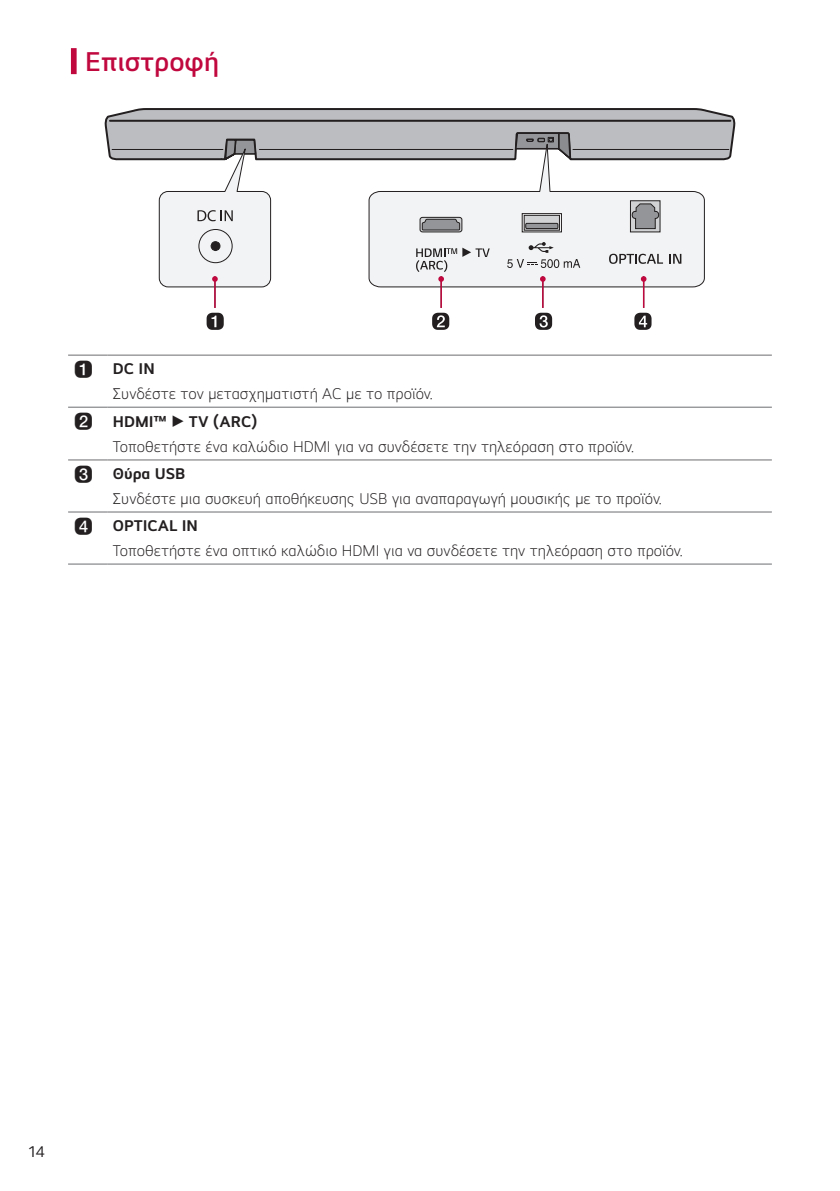
<style>
.page{position:relative;width:840px;height:1191px;background:#fff}
.page>*{position:absolute;margin:0;border:0;box-sizing:border-box;transform-origin:0 0}
.t1{font:600 28px "LG Smart UI";color:#c0073e}
.t2{font:300 16px/24.8px "LG Smart UI";color:#231f20}
.t3{font:16px "LG Smart UI";color:#231f20}
.s1{font-family:"UPSYS Rounded Box Number";font-weight:400}
.s2{font-weight:700}
.s3{font-family:"UPSYS Common";font-weight:400}
</style>
<div class="page">
<div style="left:71px;top:48px;width:6px;height:26px;background:#c0073e"></div>
<svg style="left:105px;top:108px;width:629px;height:222px"></svg>
<hr style="left:68px;top:407px;width:39px;height:1px;background:#6c6d70">
<hr style="left:68px;top:459px;width:39px;height:1px;background:#6c6d70">
<hr style="left:68px;top:511px;width:39px;height:1px;background:#6c6d70">
<hr style="left:107px;top:459px;width:664px;height:1px;background:#6c6d70">
<hr style="left:107px;top:407px;width:664px;height:1px;background:#6c6d70">
<hr style="left:107px;top:511px;width:664px;height:1px;background:#6c6d70">
<hr style="left:68px;top:355px;width:39px;height:1px;background:#6c6d70">
<hr style="left:68px;top:564px;width:39px;height:1px;background:#6c6d70">
<hr style="left:107px;top:355px;width:664px;height:1px;background:#6c6d70">
<hr style="left:107px;top:564px;width:664px;height:1px;background:#6c6d70">
<h1 class="t1" style="left:85px;top:44px;width:135px">Επιστροφή</h1>
<p class="t2" style="left:113px;top:356px;width:321px;text-indent:-39px"><span class="s1">a</span> <span class="s2">DC IN<br></span>Συνδέστε τον μετασχηματιστή AC με το προϊόν.</p>
<p class="t2" style="left:113px;top:409px;width:522px;text-indent:-39px"><span class="s1">b</span> <span class="s2">HDMI™</span> <span class="s3">d</span> <span class="s2">TV (ARC)<br></span>Τοποθετήστε ένα καλώδιο HDMI για να συνδέσετε την τηλεόραση στο προϊόν.</p>
<p class="t2" style="left:113px;top:461px;width:550px;text-indent:-39px"><span class="s1">c</span> <span class="s2">Θύρα USB<br></span>Συνδέστε μια συσκευή αποθήκευσης USB για αναπαραγωγή μουσικής με το προϊόν.</p>
<p class="t2" style="left:113px;top:513px;width:571px;text-indent:-39px"><span class="s1">d</span> <span class="s2">OPTICAL IN<br></span>Τοποθετήστε ένα οπτικό καλώδιο HDMI για να συνδέσετε την τηλεόραση στο προϊόν.</p>
<p class="t3" style="left:29px;top:1141px;width:18px">14</p>
</div>
